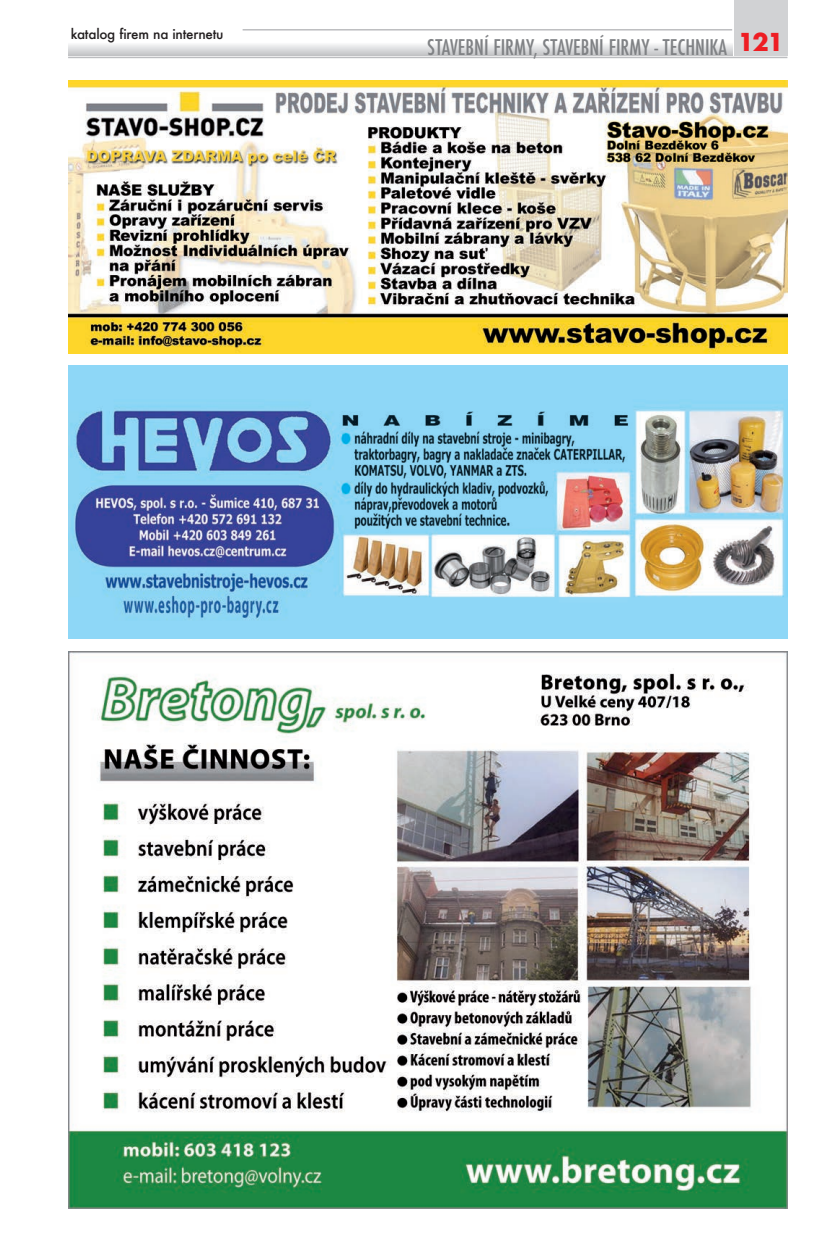
<style>
.page{position:relative;width:830px;height:1234px;background:#fff}
.page>*{position:absolute;margin:0;border:0;box-sizing:border-box;transform-origin:0 0}
.t1{font:700 24px "Futura";color:#ee1d23}
.t2{font:500 condensed 21px "Futura";color:#808285}
.t3{font:500 13.5px "Futura";letter-spacing:-.02em;color:#231f20}
</style>
<div class="page">
<svg style="left:68px;top:44px;width:664px;height:11px;background:#dbdcde"></svg>
<hr style="left:68px;top:57px;width:719px;height:1px;background:#bcbdc0">
<hr style="left:242px;top:29px;width:489px;height:2px;background:#bcbdc0">
<div style="left:733px;top:0;width:54px;height:55px;background:#d1d2d4"></div>
<img style="left:68px;top:366px;width:719px;height:272px">
<img style="left:68px;top:81px;width:719px;height:272px">
<img style="left:68px;top:651px;width:719px;height:556px">
<p class="t3" style="left:71px;top:24px;width:154px">katalog firem na internetu</p>
<p class="t2" style="left:427px;top:34px;width:301px">STAVEBNÍ FIRMY, STAVEBNÍ FIRMY - TECHNIKA</p>
<p class="t1" style="left:737px;top:25px;width:47px">121</p>
</div>
